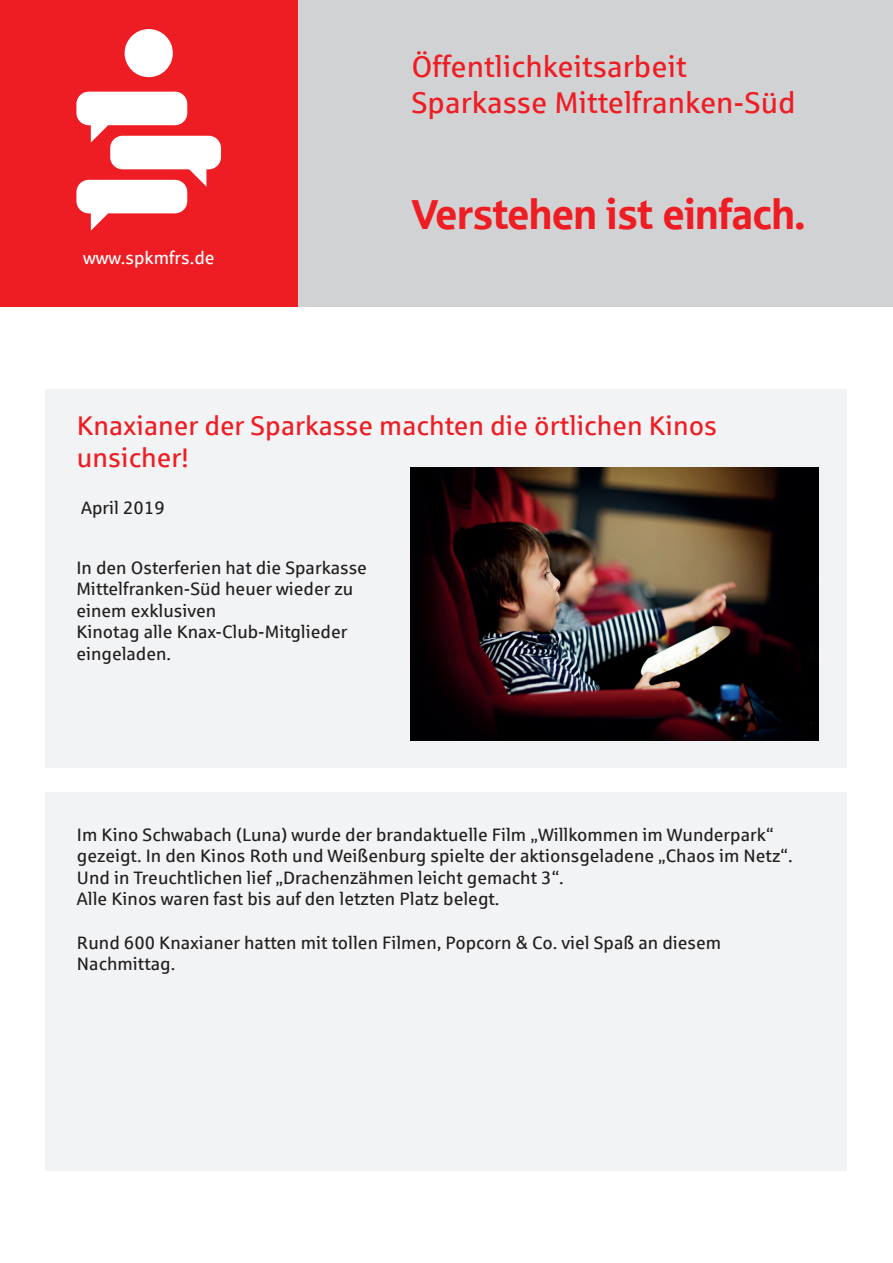
<style>
.page{position:relative;width:893px;height:1263px;background:#fff}
.page>*{position:absolute;margin:0;border:0;box-sizing:border-box;transform-origin:0 0}
.t1{font:42px "Sparkasse Head";color:#ee1d23}
.t2{font:30px/36px "Sparkasse Rg";color:#ee1d23}
.t3{font:27px/32.4px "Sparkasse Rg";color:#ee1d23}
.t4{font:18px/21.6px "Sparkasse Rg";color:#231f20}
.t5{font:18px "Sparkasse Rg";color:#fff}
</style>
<div class="page">
<div style="left:0;top:0;width:893px;height:306px;background:#d1d2d4"></div>
<div style="left:46px;top:389px;width:801px;height:378px;background:#f2f3f4"></div>
<div style="left:46px;top:792px;width:801px;height:379px;background:#f2f3f4"></div>
<div style="left:0;top:0;width:298px;height:306px;background:#ee1d23"></div>
<svg style="left:76px;top:92px;width:145px;height:139px"></svg>
<svg style="left:125px;top:29px;width:48px;height:48px"></svg>
<img style="left:411px;top:468px;width:408px;height:272px">
<h2 class="t2" style="left:411px;top:47px;width:386px">Öffentlichkeitsarbeit<br>Sparkasse Mittelfranken-Süd</h2>
<p class="t5" style="left:83px;top:247px;width:133px">www.spkmfrs.de</p>
<h1 class="t1" style="left:411px;top:188px;width:395px">Verstehen ist einfach.</h1>
<h3 class="t3" style="left:77px;top:408px;width:641px">Knaxianer der Sparkasse machten die örtlichen Kinos unsicher!</h3>
<p class="t4" style="left:81px;top:496px;width:85px">April 2019</p>
<p class="t4" style="left:76px;top:556px;width:292px">In den Osterferien hat die Sparkasse<br>Mittelfranken-Süd heuer wieder zu einem exklusiven<br>Kinotag alle Knax-Club-Mitglieder eingeladen.</p>
<p class="t4" style="left:77px;top:823px;width:717px">Im Kino Schwabach (Luna) wurde der brandaktuelle Film „Willkommen im Wunderpark“ gezeigt. In den Kinos Roth und Weißenburg spielte der aktionsgeladene „Chaos im Netz“.<br>Und in Treuchtlichen lief „Drachenzähmen leicht gemacht 3“.<br>Alle Kinos waren fast bis auf den letzten Platz belegt.</p>
<p class="t4" style="left:77px;top:931px;width:646px">Rund 600 Knaxianer hatten mit tollen Filmen, Popcorn &amp; Co. viel Spaß an diesem<br>Nachmittag.</p>
</div>
